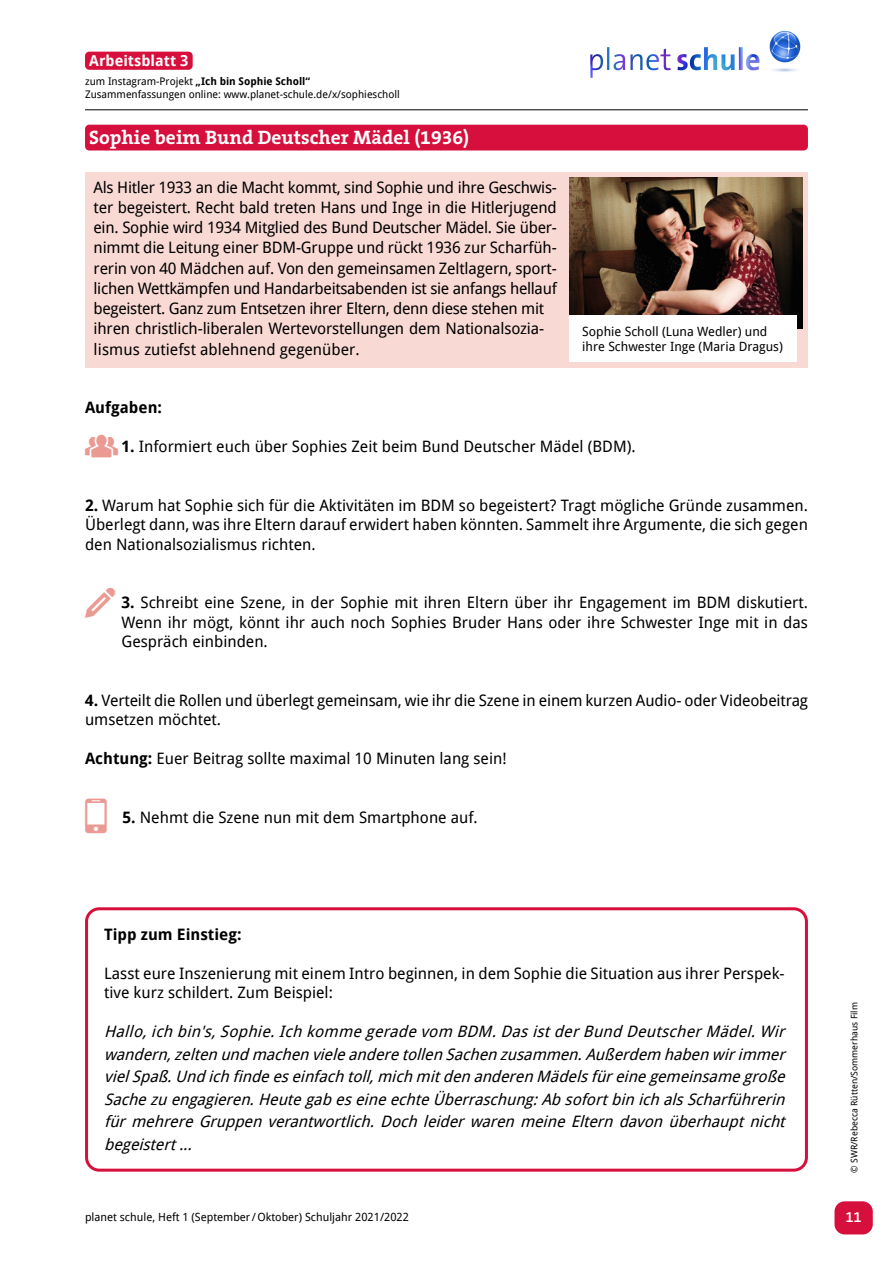
<style>
.page{position:relative;width:893px;height:1263px;background:#fff}
.page>*{position:absolute;margin:0;border:0;box-sizing:border-box;transform-origin:0 0}
.t1{font:34.5px "Ico Moon Free";color:#eb9993}
.t2{font:700 19.5px "The Serif B7";color:#fff}
.t3{font:15.75px/20.2px "Droid Sans";letter-spacing:-.01em;color:#000}
.t4{font:italic 15.75px/22.5px "Droid Sans";color:#000;text-align:justify}
.t5{font:700 15.75px "Droid Sans";color:#000}
.t6{font:700 15px "Droid Sans";color:#fff}
.t7{font:600 15px "The Serif B6";color:#fff}
.t8{font:12.75px/15px "Droid Sans";color:#000}
.t9{font:11.25px "Droid Sans";color:#000}
.t10{font:10.5px/12.6px "Droid Sans";color:#000}
.t11{font:9px "Droid Sans";color:#000}
.s1{font-weight:700}
</style>
<div class="page">
<hr style="left:85px;top:109px;width:723px;height:1px;background:#000">
<div style="left:834px;top:1201px;width:39px;height:33px;background:#d60f3c;border-radius:10px"></div>
<div style="left:85px;top:172px;width:723px;height:195px;background:#f8d9d4"></div>
<div style="left:85px;top:125px;width:723px;height:25px;background:#d60f3c;border-radius:4px"></div>
<div style="left:85px;top:52px;width:108px;height:18px;background:#d60f3c;border-radius:4px"></div>
<img style="left:570px;top:177px;width:233px;height:151px">
<div style="left:570px;top:315px;width:227px;height:47px;background:#fff"></div>
<div style="left:85px;top:907px;width:723px;height:264px;border:3px solid #d60f3c;border-radius:13px"></div>
<img style="left:590px;top:30px;width:211px;height:48px">
<p class="t6" style="left:89px;top:52px;width:101px">Arbeitsblatt 3</p>
<p class="t10" style="left:85px;top:75px;width:316px">zum Instagram-Projekt <span class="s1">„Ich bin Sophie Scholl“<br></span>Zusammenfassungen online: www.planet-schule.de/x/sophiescholl</p>
<p class="t2" style="left:89px;top:127px;width:381px">Sophie beim Bund Deutscher Mädel (1936)</p>
<p class="t3" style="left:94px;top:177px;width:465px">Als Hitler 1933 an die Macht kommt, sind Sophie und ihre Geschwis&shy;ter begeistert. Recht bald treten Hans und Inge in die Hitlerjugend ein. Sophie wird 1934 Mitglied des Bund Deutscher Mädel. Sie über&shy;nimmt die Leitung einer BDM-Gruppe und rückt 1936 zur Scharfüh&shy;rerin von 40 Mädchen auf. Von den gemeinsamen Zeltlagern, sport&shy;lichen Wettkämpfen und Handarbeitsabenden ist sie anfangs hellauf begeistert. Ganz zum Entsetzen ihrer Eltern, denn diese stehen mit ihren christlich-liberalen Wertevorstellungen dem Nationalsozia&shy;lismus zutiefst ablehnend gegenüber.</p>
<p class="t8" style="left:582px;top:324px;width:202px">Sophie Scholl (Luna Wedler) und ihre Schwester Inge (Maria Dragus)</p>
<p class="t5" style="left:85px;top:398px;width:79px">Aufgaben:</p>
<p class="t3" style="left:122px;top:437px;width:516px"><span class="s1">1.</span> Informiert euch über Sophies Zeit beim Bund Deutscher Mädel (BDM).</p>
<p class="t3" style="left:85px;top:495px;width:724px;line-height:19.5px;text-align:justify"><span class="s1">2.</span> Warum hat Sophie sich für die Aktivitäten im BDM so begeistert? Tragt mögliche Gründe zusammen.<br>Überlegt dann, was ihre Eltern darauf erwidert haben könnten. Sammelt ihre Argumente, die sich gegen den Nationalsozialismus richten.</p>
<p class="t3" style="left:122px;top:593px;width:688px;line-height:19.5px;text-align:justify"><span class="s1">3.</span> Schreibt eine Szene, in der Sophie mit ihren Eltern über ihr Engagement im BDM diskutiert.<br>Wenn ihr mögt, könnt ihr auch noch Sophies Bruder Hans oder ihre Schwester Inge mit in das Gespräch einbinden.</p>
<p class="t3" style="left:85px;top:690px;width:724px;line-height:19.5px"><span class="s1">4.</span> Verteilt die Rollen und überlegt gemeinsam, wie ihr die Szene in einem kurzen Audio- oder Videobeitrag umsetzen möchtet.</p>
<p class="t3" style="left:85px;top:748px;width:423px"><span class="s1">Achtung:</span> Euer Beitrag sollte maximal 10 Minuten lang sein!</p>
<h1 class="t1" style="left:79px;top:799px;width:36px">●●□■</h1>
<p class="t3" style="left:123px;top:807px;width:357px"><span class="s1">5.</span> Nehmt die Szene nun mit dem Smartphone auf.</p>
<p class="t5" style="left:104px;top:925px;width:139px">Tipp zum Einstieg:</p>
<p class="t3" style="left:104px;top:963px;width:682px;line-height:19.5px">Lasst eure Inszenierung mit einem Intro beginnen, in dem Sophie die Situation aus ihrer Perspek&shy;tive kurz schildert. Zum Beispiel:</p>
<p class="t4" style="left:104px;top:1020px;width:687px">Hallo,ich bin's,Sophie.Ich komme gerade vom BDM.DasistderBund DeutscherMädel.Wir wandern,zelten und machen vieleanderetollen Sachen zusammen.Außerdem haben wirimmer vielSpaß.Und ich findeeseinfach toll,mich mitden anderen Mädelsfüreinegemeinsamegroße Sachezu engagieren.Heutegab eseineechteÜberraschung:Ab sofortbin ich alsScharführerin für mehrere Gruppen verantwortlich. Doch leider waren meine Eltern davon überhaupt nicht begeistert...</p>
<p class="t9" style="left:85px;top:1211px;width:325px">planet schule, Heft 1 (September/Oktober) Schuljahr 2021/2022</p>
<p class="t11" style="left:849px;top:1172px;width:172px;rotate:-90deg">© SWR/Rebecca Rütten/Sommerhaus Film</p>
<p class="t7" style="left:845px;top:1208px;width:18px">11</p>
</div>
